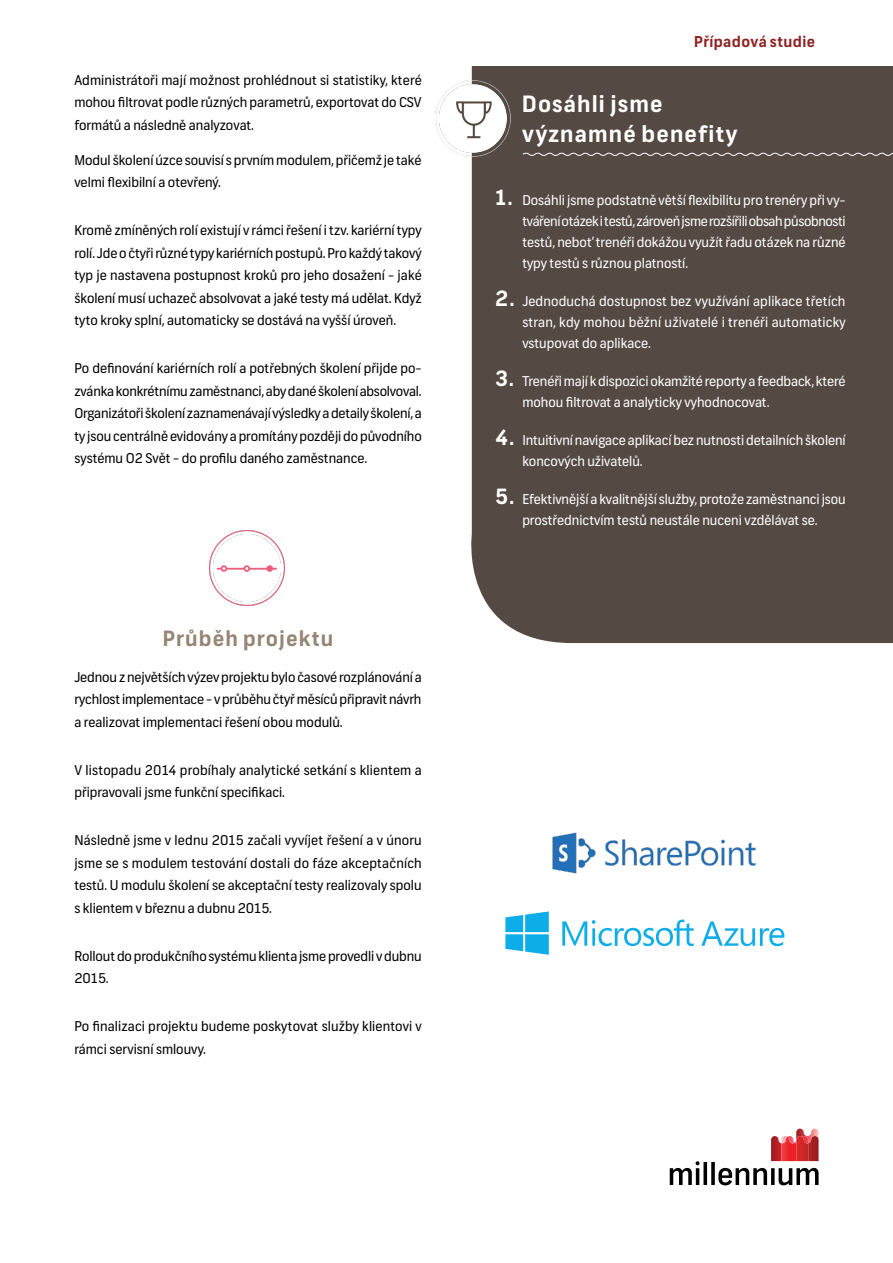
<style>
.page{position:relative;width:893px;height:1263px;background:#fff}
.page>*{position:absolute;margin:0;border:0;box-sizing:border-box;transform-origin:0 0}
.t1{font:700 22.5px/30px "Frank";letter-spacing:.05em;color:#fff}
.bullets{font:700 21px "Frank";letter-spacing:.05em;color:#958675}
.t2{font:700 15px "Frank";letter-spacing:.025em;color:#8e2424}
.bullets-2{font:13.5px/22.5px "Frank";color:#000;text-align:justify}
.t3{font:13.5px/21px "Frank";letter-spacing:-.005em;color:#fff;text-align:justify}
.s1{font-weight:700;font-size:21px}
</style>
<div class="page">
<div style="left:465px;top:66px;width:428px;height:577px;background:#544a43"></div>
<img style="left:435px;top:81px;width:75px;height:75px">
<svg style="left:670px;top:1128px;width:149px;height:57px"></svg>
<svg style="left:522px;top:152px;width:371px;height:5px;background:#79716b"></svg>
<img style="left:210px;top:530px;width:75px;height:75px">
<img style="left:552px;top:832px;width:204px;height:42px">
<svg style="left:505px;top:911px;width:44px;height:44px"></svg>
<svg style="left:562px;top:919px;width:132px;height:27px"></svg>
<svg style="left:701px;top:921px;width:83px;height:25px"></svg>
<p class="bullets-2" style="left:74px;top:69px;width:349px">Administrátoři mají možnost prohlédnout si statistiky, které mohou filtrovat podle různých parametrů, exportovat do CSV formátů a následně analyzovat.</p>
<p class="bullets-2" style="left:74px;top:149px;width:349px">Modul školení úzce souvisí s prvním modulem, přičemž je také velmi flexibilní a otevřený.</p>
<p class="bullets-2" style="left:74px;top:220px;width:349px">Kromě zmíněných rolí existují v rámci řešení i tzv. kariérní typy rolí. Jde o čtyři různé typy kariérních postupů. Pro každý takový typ je nastavena postupnost kroků pro jeho dosažení - jaké školení musí uchazeč absolvovat a jaké testy má udělat. Když tyto kroky splní, automaticky se dostává na vyšší úroveň.</p>
<p class="bullets-2" style="left:74px;top:358px;width:349px">Po definování kariérních rolí a potřebných školení přijde po&shy;zvánka konkrétnímu zaměstnanci, aby dané školení absolvoval.<br>Organizátoři školení zaznamenávají výsledky a detaily školení, a ty jsou centrálně evidovány a promítány později do původního systému O2 Svět - do profilu daného zaměstnance.</p>
<p class="bullets" style="left:163px;top:626px;width:172px">Průběh projektu</p>
<p class="bullets-2" style="left:74px;top:666px;width:349px">Jednou z největších výzev projektu bylo časové rozplánování a rychlost implementace - v průběhu čtyř měsíců připravit návrh a realizovat implementaci řešení obou modulů.</p>
<p class="bullets-2" style="left:74px;top:759px;width:349px">V listopadu 2014 probíhaly analytické setkání s klientem a připravovali jsme funkční specifikaci.</p>
<p class="bullets-2" style="left:74px;top:829px;width:349px">Následně jsme v lednu 2015 začali vyvíjet řešení a v únoru jsme se s modulem testování dostali do fáze akceptačních testů. U modulu školení se akceptační testy realizovaly spolu s klientem v březnu a dubnu 2015.</p>
<p class="bullets-2" style="left:74px;top:945px;width:349px">Rollout do produkčního systému klienta jsme provedli v dubnu<br>2015.</p>
<p class="bullets-2" style="left:74px;top:1016px;width:349px">Po finalizaci projektu budeme poskytovat služby klientovi v rámci servisní smlouvy.</p>
<p class="t2" style="left:694px;top:32px;width:122px">Případová studie</p>
<p class="t1" style="left:522px;top:90px;width:216px">Dosáhli jsme významné benefity</p>
<p class="t3" style="left:522px;top:190px;width:325px;text-indent:-27px"><span class="s1">1.</span> Dosáhli jsme podstatně větší flexibilitu pro trenéry při vy&shy;tváření otázek i testů, zároveň jsme rozšířili obsah působnosti testů, neboť trenéři dokážou využít řadu otázek na různé typy testů s různou platností.</p>
<p class="t3" style="left:522px;top:291px;width:325px;text-indent:-27px"><span class="s1">2.</span> Jednoduchá dostupnost bez využívání aplikace třetích stran, kdy mohou běžní uživatelé i trenéři automaticky vstupovat do aplikace.</p>
<p class="t3" style="left:522px;top:371px;width:325px;text-indent:-27px"><span class="s1">3.</span> Trenéři mají k dispozici okamžité reporty a feedback, které mohou filtrovat a analyticky vyhodnocovat.</p>
<p class="t3" style="left:522px;top:430px;width:325px;text-indent:-27px"><span class="s1">4.</span> Intuitivní navigace aplikací bez nutnosti detailních školení koncových uživatelů.</p>
<p class="t3" style="left:495px;top:489px;width:352px;text-align:center"><span class="s1">5.</span> Efektivnější a kvalitnější služby, protože zaměstnanci jsou prostřednictvím testů neustále nuceni vzdělávat se.</p>
</div>
